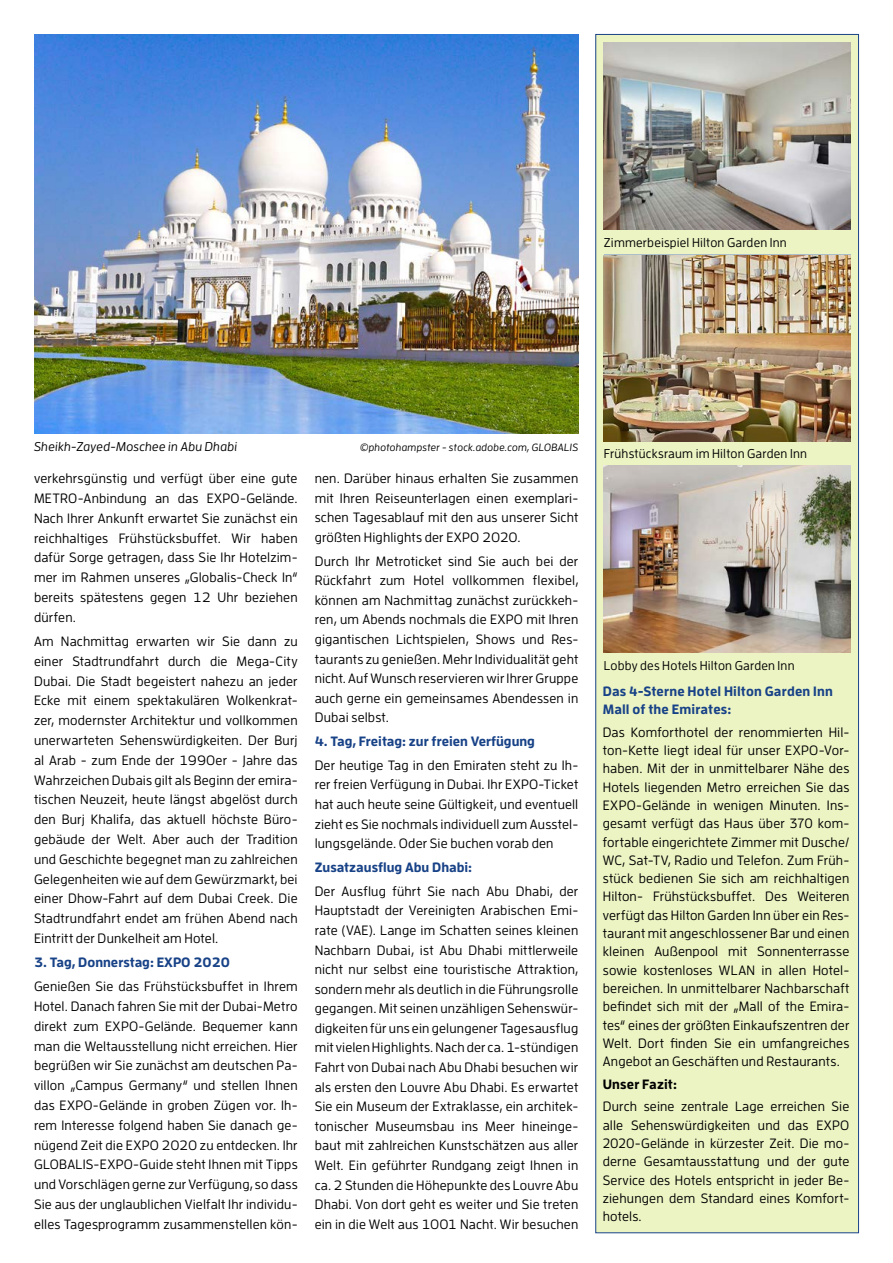
<style>
.page{position:relative;width:893px;height:1263px;background:#fff}
.page>*{position:absolute;margin:0;border:0;box-sizing:border-box;transform-origin:0 0}
.t1{font:500 13.5px/19.8px "Enzo OT";letter-spacing:.01em;color:#000;text-align:justify}
.t2{font:700 13.5px/18.3px "Enzo OT";color:#184287}
.t3{font:700 13.5px "Enzo OT";letter-spacing:.01em;color:#000}
.t4{font:500 12.75px "Enzo OT";letter-spacing:.015em;color:#000}
.t5{font:italic 500 12.75px "Enzo OT";letter-spacing:.015em;color:#000}
.t6{font:italic 500 10.5px "Enzo OT";letter-spacing:.02em;color:#000}
</style>
<div class="page">
<img style="left:34px;top:34px;width:544px;height:400px">
<div style="left:595px;top:34px;width:264px;height:1199px;background:#ecf4c4;border:1px solid #184287"></div>
<img style="left:604px;top:43px;width:246px;height:187px">
<img style="left:604px;top:255px;width:246px;height:186px">
<img style="left:604px;top:466px;width:246px;height:187px">
<p class="t4" style="left:604px;top:235px;width:184px">Zimmerbeispiel Hilton Garden Inn</p>
<p class="t5" style="left:34px;top:439px;width:205px">Sheikh-Zayed-Moschee in Abu Dhabi</p>
<p class="t6" style="left:360px;top:441px;width:220px">©photohampster - stock.adobe.com, GLOBALIS</p>
<p class="t1" style="left:34px;top:468px;width:265px">verkehrsgünstig und verfügt über eine gute METRO-Anbindung an das EXPO-Gelände.<br>Nach Ihrer Ankunft erwartet Sie zunächst ein reichhaltiges Frühstücksbuffet. Wir haben dafür Sorge getragen, dass Sie Ihr Hotelzim&shy;mer im Rahmen unseres „Globalis-Check In“ bereits spätestens gegen 12 Uhr beziehen dürfen.</p>
<p class="t1" style="left:34px;top:631px;width:265px">Am Nachmittag erwarten wir Sie dann zu einer Stadtrundfahrt durch die Mega-City Dubai. Die Stadt begeistert nahezu an jeder Ecke mit einem spektakulären Wolkenkrat&shy;zer, modernster Architektur und vollkommen unerwarteten Sehenswürdigkeiten. Der Burj al Arab - zum Ende der 1990er - Jahre das Wahrzeichen Dubais gilt als Beginn der emira&shy;tischen Neuzeit, heute längst abgelöst durch den Burj Khalifa, das aktuell höchste Büro&shy;gebäude der Welt. Aber auch der Tradition und Geschichte begegnet man zu zahlreichen Gelegenheiten wie auf dem Gewürzmarkt, bei einer Dhow-Fahrt auf dem Dubai Creek. Die Stadtrundfahrt endet am frühen Abend nach Eintritt der Dunkelheit am Hotel.</p>
<p class="t2" style="left:34px;top:953px;width:198px">3. Tag, Donnerstag: EXPO 2020</p>
<p class="t1" style="left:34px;top:976px;width:265px">Genießen Sie das Frühstücksbuffet in Ihrem Hotel. Danach fahren Sie mit der Dubai-Metro direkt zum EXPO-Gelände. Bequemer kann man die Weltausstellung nicht erreichen. Hier begrüßen wir Sie zunächst am deutschen Pa&shy;villon „Campus Germany“ und stellen Ihnen das EXPO-Gelände in groben Zügen vor. Ih&shy;rem Interesse folgend haben Sie danach ge&shy;nügend Zeit die EXPO 2020 zu entdecken. Ihr GLOBALIS-EXPO-Guide steht Ihnen mit Tipps und Vorschlägen gerne zur Verfügung, so dass Sie aus der unglaublichen Vielfalt Ihr individu&shy;elles Tagesprogramm zusammenstellen kön-</p>
<p class="t1" style="left:315px;top:468px;width:265px">nen. Darüber hinaus erhalten Sie zusammen mit Ihren Reiseunterlagen einen exemplari&shy;schen Tagesablauf mit den aus unserer Sicht größten Highlights der EXPO 2020.</p>
<p class="t1" style="left:315px;top:551px;width:265px">Durch Ihr Metroticket sind Sie auch bei der Rückfahrt zum Hotel vollkommen flexibel, können am Nachmittag zunächst zurückkeh&shy;ren, um Abends nochmals die EXPO mit Ihren gigantischen Lichtspielen, Shows und Res&shy;taurants zu genießen. Mehr Individualität geht nicht. Auf Wunsch reservieren wir Ihrer Gruppe auch gerne ein gemeinsames Abendessen in Dubai selbst.</p>
<p class="t2" style="left:315px;top:732px;width:222px">4. Tag, Freitag: zur freien Verfügung</p>
<p class="t1" style="left:315px;top:755px;width:265px">Der heutige Tag in den Emiraten steht zu Ih&shy;rer freien Verfügung in Dubai. Ihr EXPO-Ticket hat auch heute seine Gültigkeit, und eventuell zieht es Sie nochmals individuell zum Ausstel&shy;lungsgelände. Oder Sie buchen vorab den</p>
<p class="t2" style="left:315px;top:858px;width:159px">Zusatzausflug Abu Dhabi:</p>
<p class="t1" style="left:315px;top:881px;width:265px">Der Ausflug führt Sie nach Abu Dhabi, der Hauptstadt der Vereinigten Arabischen Emi&shy;rate (VAE). Lange im Schatten seines kleinen Nachbarn Dubai, ist Abu Dhabi mittlerweile nicht nur selbst eine touristische Attraktion, sondern mehr als deutlich in die Führungsrolle gegangen. Mit seinen unzähligen Sehenswür&shy;digkeiten für uns ein gelungener Tagesausflug mit vielen Highlights. Nach der ca. 1-stündigen Fahrt von Dubai nach Abu Dhabi besuchen wir als ersten den Louvre Abu Dhabi. Es erwartet Sie ein Museum der Extraklasse, ein architek&shy;tonischer Museumsbau ins Meer hineinge&shy;baut mit zahlreichen Kunstschätzen aus aller Welt. Ein geführter Rundgang zeigt Ihnen in ca. 2 Stunden die Höhepunkte des Louvre Abu Dhabi. Von dort geht es weiter und Sie treten ein in die Welt aus 1001 Nacht. Wir besuchen</p>
<p class="t4" style="left:604px;top:446px;width:205px">Frühstücksraum im Hilton Garden Inn</p>
<p class="t4" style="left:604px;top:658px;width:192px">Lobby des Hotels Hilton Garden Inn</p>
<p class="t2" style="left:603px;top:681px;width:232px">Das 4-Sterne Hotel Hilton Garden Inn<br>Mall of the Emirates:</p>
<p class="t1" style="left:603px;top:723px;width:248px;line-height:18.3px">Das Komforthotel der renommierten Hil&shy;ton-Kette liegt ideal für unser EXPO-Vor&shy;haben. Mit der in unmittelbarer Nähe des Hotels liegenden Metro erreichen Sie das EXPO-Gelände in wenigen Minuten. Ins&shy;gesamt verfügt das Haus über 370 kom&shy;fortable eingerichtete Zimmer mit Dusche/ WC, Sat-TV, Radio und Telefon. Zum Früh&shy;stück bedienen Sie sich am reichhaltigen Hilton- Frühstücksbuffet. Des Weiteren verfügt das Hilton Garden Inn über ein Res&shy;taurant mit angeschlossener Bar und einen kleinen Außenpool mit Sonnenterrasse sowie kostenloses WLAN in allen Hotel&shy;bereichen. In unmittelbarer Nachbarschaft befindet sich mit der „Mall of the Emira&shy;tes“ eines der größten Einkaufszentren der Welt. Dort finden Sie ein umfangreiches Angebot an Geschäften und Restaurants.</p>
<p class="t3" style="left:603px;top:1075px;width:76px">Unser Fazit:</p>
<p class="t1" style="left:603px;top:1097px;width:248px;line-height:18.3px">Durch seine zentrale Lage erreichen Sie alle Sehenswürdigkeiten und das EXPO 2020-Gelände in kürzester Zeit. Die mo&shy;derne Gesamtausstattung und der gute Service des Hotels entspricht in jeder Be&shy;ziehungen dem Standard eines Komfort&shy;hotels.</p>
</div>
